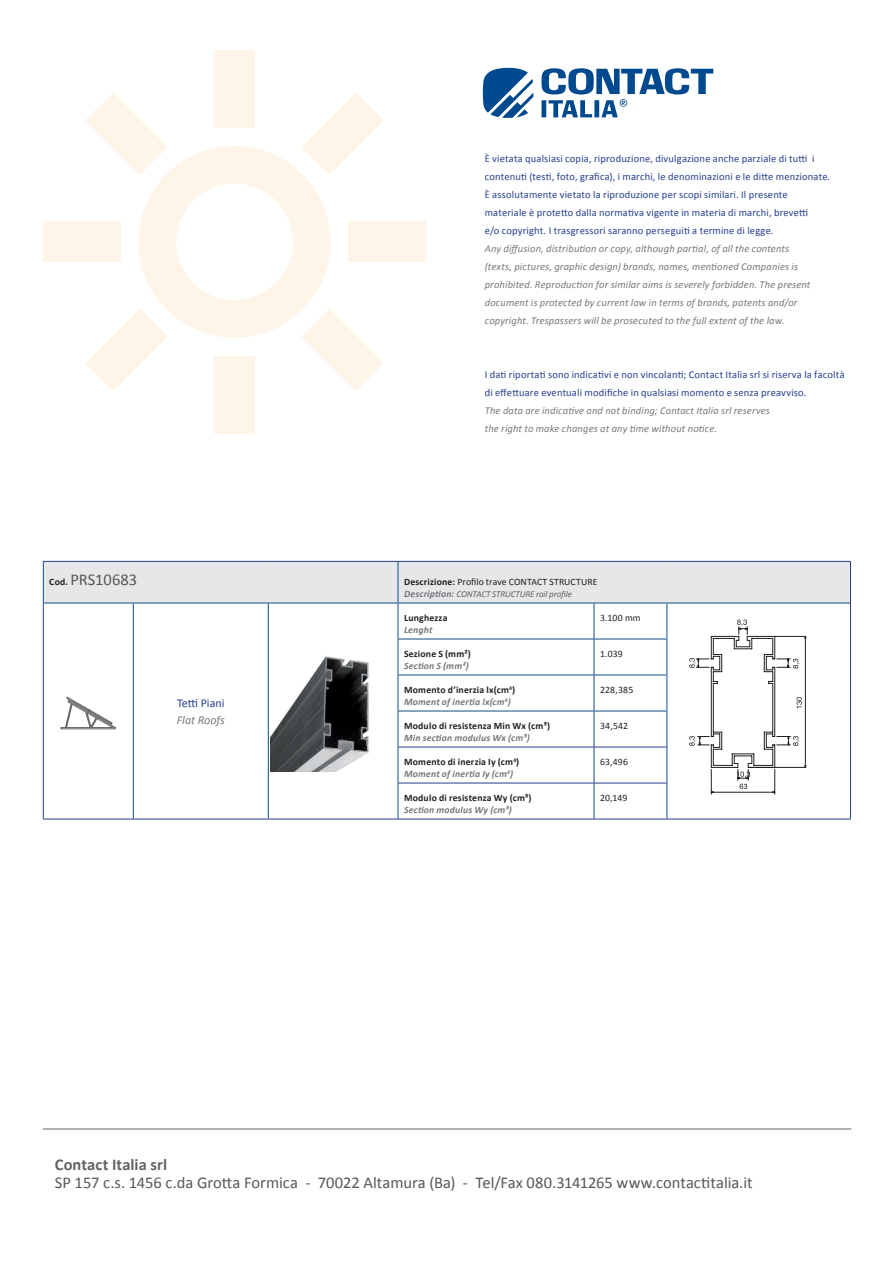
<style>
.page{position:relative;width:893px;height:1263px;background:#fff}
.page>*{position:absolute;margin:0;border:0;box-sizing:border-box;transform-origin:0 0}
.t1{font:16.5px "Calibri";color:#57585a}
.t2{font:700 16.5px "Calibri";letter-spacing:.005em;color:#636366}
.t3{font:12px "Calibri";color:#253f8e}
.t4{font:italic 12px "Calibri";color:#76787b}
.t5{font:10.5px/18px "Calibri";letter-spacing:.015em;color:#253f8e}
.t6{font:italic 10.5px/18px "Calibri";letter-spacing:.015em;color:#76787b}
.t7{font:700 9.75px/12px "Calibri";letter-spacing:.02em;color:#231f20}
.t8{font:9.75px "Calibri";letter-spacing:.01em;color:#231f20}
.t9{font:italic 700 9.75px "Calibri";letter-spacing:.02em;color:#76787b}
.t10{font:italic 9px "Calibri";letter-spacing:-.01em;color:#636366}
.s1{font-weight:700;font-size:9.75px;color:#231f20}
.s2{font-weight:700}
.s3{font-weight:700;font-size:9.75px;color:#76787b}
.s4{font-style:italic;color:#76787b}
</style>
<div class="page">
<svg style="left:483px;top:68px;width:230px;height:50px"></svg>
<div style="left:349px;top:222px;width:77px;height:40px;background:#fef4e8"></div>
<div style="left:43px;top:222px;width:77px;height:40px;background:#fef4e8"></div>
<div style="left:214px;top:356px;width:40px;height:77px;background:#fef4e8"></div>
<div style="left:214px;top:50px;width:40px;height:78px;background:#fef4e8"></div>
<svg style="left:85px;top:92px;width:299px;height:299px"></svg>
<hr style="left:43px;top:1129px;width:808px;height:1px;background:#636366">
<div style="left:43px;top:561px;width:355px;height:42px;background:#e6e7e9"></div>
<div style="left:398px;top:561px;width:452px;height:42px;background:#e6e7e9"></div>
<hr style="left:133px;top:603px;width:1px;height:36px;background:#0f4e8c">
<hr style="left:268px;top:603px;width:1px;height:36px;background:#0f4e8c">
<hr style="left:398px;top:603px;width:196px;height:1px;background:#0f4e8c">
<hr style="left:398px;top:603px;width:1px;height:36px;background:#0f4e8c">
<hr style="left:594px;top:603px;width:73px;height:1px;background:#0f4e8c">
<hr style="left:594px;top:603px;width:1px;height:36px;background:#0f4e8c">
<hr style="left:667px;top:603px;width:183px;height:1px;background:#0f4e8c">
<hr style="left:667px;top:603px;width:1px;height:36px;background:#0f4e8c">
<hr style="left:133px;top:639px;width:1px;height:36px;background:#0f4e8c">
<hr style="left:268px;top:639px;width:1px;height:36px;background:#0f4e8c">
<hr style="left:398px;top:639px;width:196px;height:1px;background:#0f4e8c">
<hr style="left:398px;top:639px;width:1px;height:36px;background:#0f4e8c">
<hr style="left:594px;top:639px;width:73px;height:1px;background:#0f4e8c">
<hr style="left:594px;top:639px;width:1px;height:36px;background:#0f4e8c">
<hr style="left:667px;top:639px;width:1px;height:36px;background:#0f4e8c">
<hr style="left:133px;top:675px;width:1px;height:36px;background:#0f4e8c">
<hr style="left:268px;top:675px;width:1px;height:36px;background:#0f4e8c">
<hr style="left:398px;top:675px;width:196px;height:1px;background:#0f4e8c">
<hr style="left:398px;top:675px;width:1px;height:36px;background:#0f4e8c">
<hr style="left:594px;top:675px;width:73px;height:1px;background:#0f4e8c">
<hr style="left:594px;top:675px;width:1px;height:36px;background:#0f4e8c">
<hr style="left:667px;top:675px;width:1px;height:36px;background:#0f4e8c">
<hr style="left:133px;top:711px;width:1px;height:36px;background:#0f4e8c">
<hr style="left:268px;top:711px;width:1px;height:36px;background:#0f4e8c">
<hr style="left:398px;top:711px;width:196px;height:1px;background:#0f4e8c">
<hr style="left:398px;top:711px;width:1px;height:36px;background:#0f4e8c">
<hr style="left:594px;top:711px;width:73px;height:1px;background:#0f4e8c">
<hr style="left:594px;top:711px;width:1px;height:36px;background:#0f4e8c">
<hr style="left:667px;top:711px;width:1px;height:36px;background:#0f4e8c">
<hr style="left:133px;top:747px;width:1px;height:36px;background:#0f4e8c">
<hr style="left:268px;top:747px;width:1px;height:36px;background:#0f4e8c">
<hr style="left:398px;top:747px;width:1px;height:36px;background:#0f4e8c">
<hr style="left:594px;top:747px;width:1px;height:36px;background:#0f4e8c">
<hr style="left:667px;top:747px;width:1px;height:36px;background:#0f4e8c">
<hr style="left:133px;top:783px;width:1px;height:36px;background:#0f4e8c">
<hr style="left:268px;top:783px;width:1px;height:36px;background:#0f4e8c">
<hr style="left:398px;top:783px;width:1px;height:36px;background:#0f4e8c">
<hr style="left:594px;top:783px;width:1px;height:36px;background:#0f4e8c">
<hr style="left:667px;top:783px;width:1px;height:36px;background:#0f4e8c">
<hr style="left:398px;top:747px;width:196px;height:1px;background:#253f8e">
<hr style="left:594px;top:747px;width:73px;height:1px;background:#253f8e">
<hr style="left:398px;top:783px;width:196px;height:1px;background:#253f8e">
<hr style="left:594px;top:783px;width:73px;height:1px;background:#253f8e">
<hr style="left:398px;top:561px;width:196px;height:1px;background:#253f8e">
<hr style="left:594px;top:561px;width:73px;height:1px;background:#253f8e">
<hr style="left:667px;top:561px;width:184px;height:1px;background:#253f8e">
<hr style="left:850px;top:562px;width:1px;height:41px;background:#253f8e">
<hr style="left:43px;top:603px;width:1px;height:36px;background:#253f8e">
<hr style="left:43px;top:639px;width:1px;height:36px;background:#253f8e">
<hr style="left:43px;top:675px;width:1px;height:36px;background:#253f8e">
<hr style="left:43px;top:711px;width:1px;height:36px;background:#253f8e">
<hr style="left:43px;top:747px;width:1px;height:36px;background:#253f8e">
<hr style="left:43px;top:783px;width:1px;height:36px;background:#253f8e">
<hr style="left:43px;top:819px;width:90px;height:1px;background:#253f8e">
<hr style="left:133px;top:819px;width:135px;height:1px;background:#253f8e">
<hr style="left:268px;top:819px;width:130px;height:1px;background:#253f8e">
<hr style="left:850px;top:603px;width:1px;height:36px;background:#253f8e">
<hr style="left:850px;top:639px;width:1px;height:36px;background:#253f8e">
<hr style="left:850px;top:675px;width:1px;height:36px;background:#253f8e">
<hr style="left:850px;top:711px;width:1px;height:36px;background:#253f8e">
<hr style="left:850px;top:747px;width:1px;height:36px;background:#253f8e">
<hr style="left:850px;top:783px;width:1px;height:36px;background:#253f8e">
<hr style="left:667px;top:819px;width:184px;height:1px;background:#253f8e">
<hr style="left:398px;top:819px;width:196px;height:1px;background:#253f8e">
<hr style="left:594px;top:819px;width:73px;height:1px;background:#253f8e">
<hr style="left:43px;top:562px;width:1px;height:41px;background:#0f4e8c">
<hr style="left:43px;top:561px;width:90px;height:1px;background:#253f8e">
<hr style="left:133px;top:561px;width:135px;height:1px;background:#253f8e">
<hr style="left:268px;top:561px;width:130px;height:1px;background:#253f8e">
<hr style="left:398px;top:562px;width:1px;height:41px;background:#0f4e8c">
<hr style="left:43px;top:603px;width:90px;height:1px;background:#0f4e8c">
<hr style="left:133px;top:603px;width:135px;height:1px;background:#0f4e8c">
<hr style="left:268px;top:603px;width:130px;height:1px;background:#0f4e8c">
<svg style="left:61px;top:697px;width:55px;height:32px"></svg>
<img style="left:271px;top:656px;width:98px;height:116px">
<svg style="left:689px;top:619px;width:117px;height:175px"></svg>
<p class="t5" style="left:485px;top:150px;width:347px">È vietata qualsiasi copia, riproduzione, divulgazione anche parziale di tutti i contenuti (testi, foto, grafica), i marchi, le denominazioni e le ditte menzionate.<br>È assolutamente vietato la riproduzione per scopi similari. Il presente materiale è protetto dalla normativa vigente in materia di marchi, brevetti<br>e/o copyright. I trasgressori saranno perseguiti a termine di legge.</p>
<p class="t6" style="left:485px;top:239px;width:327px">Any diffusion, distribution or copy, although partial, of all the contents (texts, pictures, graphic design) brands, names, mentioned Companies is prohibited. Reproduction for similar aims is severely forbidden. The present document is protected by current law in terms of brands, patents and/or copyright. Trespassers will be prosecuted to the full extent of the law.</p>
<p class="t5" style="left:485px;top:366px;width:361px">I dati riportati sono indicativi e non vincolanti; Contact Italia srl si riserva la facoltà di effettuare eventuali modifiche in qualsiasi momento e senza preavviso.</p>
<p class="t6" style="left:485px;top:401px;width:287px">The data are indicative and not binding; Contact Italia srl reserves the right to make changes at any time without notice.</p>
<h1 class="t1" style="left:49px;top:569px;width:89px"><span class="s1">Cod.</span> PRS10683</h1>
<p class="t8" style="left:404px;top:576px;width:195px"><span class="s2">Descrizione:</span> Profilo trave CONTACT STRUCTURE</p>
<p class="t10" style="left:404px;top:588px;width:170px"><span class="s3">Description:</span> CONTACT STRUCTURE rail profile</p>
<p class="t3" style="left:177px;top:696px;width:49px">Tetti Piani</p>
<p class="t4" style="left:177px;top:712px;width:50px">Flat Roofs</p>
<p class="t7" style="left:404px;top:612px;width:45px">Lunghezza</p>
<p class="t9" style="left:404px;top:624px;width:30px">Lenght</p>
<p class="t7" style="left:404px;top:648px;width:68px">Sezione S (mm²)</p>
<p class="t9" style="left:404px;top:660px;width:66px">Section S (mm²)</p>
<p class="t8" style="left:600px;top:612px;width:42px">3.100 mm</p>
<p class="t8" style="left:600px;top:648px;width:24px">1.039</p>
<p class="t7" style="left:404px;top:684px;width:113px">Momento d’inerzia lx(cm<sup>4</sup>)<br><span class="s4">Moment of inertia lx(cm</span><sup>4</sup><span class="s4">)</span></p>
<p class="t8" style="left:600px;top:684px;width:35px">228,385</p>
<p class="t7" style="left:404px;top:720px;width:148px">Modulo di resistenza Min Wx (cm³)</p>
<p class="t9" style="left:404px;top:732px;width:127px">Min section modulus Wx (cm³)</p>
<p class="t8" style="left:600px;top:720px;width:30px">34,542</p>
<p class="t7" style="left:404px;top:756px;width:117px">Momento di inerzia Iy (cm<sup>4</sup>)<br><span class="s4">Moment of inertia Iy (cm</span><sup>4</sup><span class="s4">)</span></p>
<p class="t8" style="left:600px;top:756px;width:29px">63,496</p>
<p class="t7" style="left:404px;top:792px;width:129px">Modulo di resistenza Wy (cm³)</p>
<p class="t9" style="left:404px;top:804px;width:109px">Section modulus Wy (cm³)</p>
<p class="t8" style="left:600px;top:792px;width:29px">20,149</p>
<h1 class="t2" style="left:55px;top:1154px;width:114px">Contact Italia srl</h1>
<h1 class="t1" style="left:55px;top:1172px;width:699px">SP 157 c.s. 1456 c.da Grotta Formica - 70022 Altamura (Ba) - Tel/Fax 080.3141265 www.contactitalia.it</h1>
</div>
